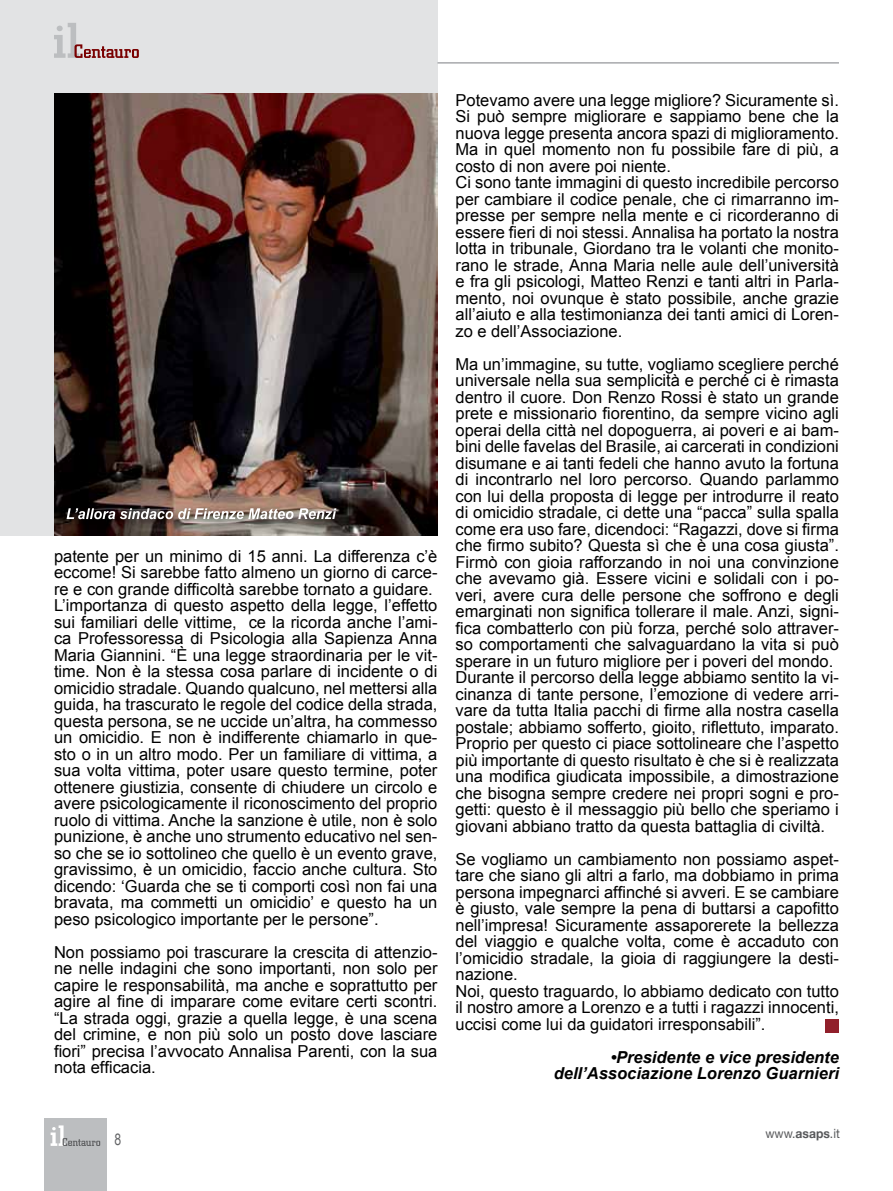
<style>
.page{position:relative;width:893px;height:1191px;background:#fff}
.page>*{position:absolute;margin:0;border:0;box-sizing:border-box;transform-origin:0 0}
.t1{font:16.5px/16.5px "Arial";color:#000}
.t2{font:italic 700 16.5px/16.5px "Arial";color:#000;text-align:right}
.t3{font:15.75px "Arial Narrow";color:#636466;scale:.95 1}
.t4{font:12.75px "Helvetica Neue";color:#58595b;scale:.95 1}
.s1{font-weight:700}
</style>
<div class="page">
<div style="left:0;top:0;width:437px;height:535px;background:#e2e3e4"></div>
<svg style="left:54px;top:23px;width:85px;height:35px"></svg>
<div style="left:45px;top:1118px;width:62px;height:73px;background:#bcbec0"></div>
<svg style="left:51px;top:1125px;width:49px;height:21px"></svg>
<hr style="left:437px;top:62px;width:402px;height:2px;background:#a7a9ac">
<img style="left:55px;top:94px;width:382px;height:441px">
<div style="left:825px;top:1019px;width:13px;height:14px;background:#91202b"></div>
<div style="left:62px;top:503px;width:285px;height:27px;background:#000;opacity:.75"></div>
<svg style="left:67px;top:508px;width:269px;height:11px;background:#9b918d"></svg>
<p class="t1" style="left:54px;top:548px;width:385px">patente per un minimo di 15 anni. La differenza c’è eccome! Si sarebbe fatto almeno un giorno di carce&shy;re e con grande difficoltà sarebbe tornato a guidare.<br>L’importanza di questo aspetto della legge, l’effetto sui familiari delle vittime, ce la ricorda anche l’ami&shy;ca Professoressa di Psicologia alla Sapienza Anna Maria Giannini. “È una legge straordinaria per le vit&shy;time. Non è la stessa cosa parlare di incidente o di omicidio stradale. Quando qualcuno, nel mettersi alla guida, ha trascurato le regole del codice della strada, questa persona, se ne uccide un’altra, ha commesso un omicidio. E non è indifferente chiamarlo in que&shy;sto o in un altro modo. Per un familiare di vittima, a sua volta vittima, poter usare questo termine, poter ottenere giustizia, consente di chiudere un circolo e avere psicologicamente il riconoscimento del proprio ruolo di vittima. Anche la sanzione è utile, non è solo punizione, è anche uno strumento educativo nel sen&shy;so che se io sottolineo che quello è un evento grave, gravissimo, è un omicidio, faccio anche cultura. Sto dicendo: ‘Guarda che se ti comporti così non fai una bravata, ma commetti un omicidio’ e questo ha un peso psicologico importante per le persone”.</p>
<p class="t1" style="left:54px;top:944px;width:385px;text-align:justify">Non possiamo poi trascurare la crescita di attenzio&shy;ne nelle indagini che sono importanti, non solo per capire le responsabilità, ma anche e soprattutto per agire al fine di imparare come evitare certi scontri. “La strada oggi, grazie a quella legge, è una scena del crimine, e non più solo un posto dove lasciare fiori” precisa l’avvocato Annalisa Parenti, con la sua nota efficacia.</p>
<p class="t1" style="left:455px;top:92px;width:385px">Potevamo avere una legge migliore? Sicuramente sì.<br>Si può sempre migliorare e sappiamo bene che la nuova legge presenta ancora spazi di miglioramento.<br>Ma in quel momento non fu possibile fare di più, a costo di non avere poi niente.<br>Ci sono tante immagini di questo incredibile percorso per cambiare il codice penale, che ci rimarranno im&shy;presse per sempre nella mente e ci ricorderanno di essere fieri di noi stessi. Annalisa ha portato la nostra lotta in tribunale, Giordano tra le volanti che monito&shy;rano le strade, Anna Maria nelle aule dell’università e fra gli psicologi, Matteo Renzi e tanti altri in Parla&shy;mento, noi ovunque è stato possibile, anche grazie all’aiuto e alla testimonianza dei tanti amici di Loren&shy;zo e dell’Associazione.</p>
<p class="t1" style="left:455px;top:356px;width:385px">Ma un’immagine, su tutte, vogliamo scegliere perché universale nella sua semplicità e perché ci è rimasta dentro il cuore. Don Renzo Rossi è stato un grande prete e missionario fiorentino, da sempre vicino agli operai della città nel dopoguerra, ai poveri e ai bam&shy;bini delle favelas del Brasile, ai carcerati in condizioni disumane e ai tanti fedeli che hanno avuto la fortuna di incontrarlo nel loro percorso. Quando parlammo con lui della proposta di legge per introdurre il reato di omicidio stradale, ci dette una “pacca” sulla spalla come era uso fare, dicendoci: “Ragazzi, dove si firma che firmo subito? Questa sì che è una cosa giusta”.<br>Firmò con gioia rafforzando in noi una convinzione che avevamo già. Essere vicini e solidali con i po&shy;veri, avere cura delle persone che soffrono e degli emarginati non significa tollerare il male. Anzi, signi&shy;fica combatterlo con più forza, perché solo attraver&shy;so comportamenti che salvaguardano la vita si può sperare in un futuro migliore per i poveri del mondo.<br>Durante il percorso della legge abbiamo sentito la vi&shy;cinanza di tante persone, l’emozione di vedere arri&shy;vare da tutta Italia pacchi di firme alla nostra casella postale; abbiamo sofferto, gioito, riflettuto, imparato.<br>Proprio per questo ci piace sottolineare che l’aspetto più importante di questo risultato è che si è realizzata una modifica giudicata impossibile, a dimostrazione che bisogna sempre credere nei propri sogni e pro&shy;getti: questo è il messaggio più bello che speriamo i giovani abbiano tratto da questa battaglia di civiltà.</p>
<p class="t1" style="left:455px;top:851px;width:385px">Se vogliamo un cambiamento non possiamo aspet&shy;tare che siano gli altri a farlo, ma dobbiamo in prima persona impegnarci affinché si avveri. E se cambiare è giusto, vale sempre la pena di buttarsi a capofitto nell’impresa! Sicuramente assaporerete la bellezza del viaggio e qualche volta, come è accaduto con l’omicidio stradale, la gioia di raggiungere la desti&shy;nazione.<br>Noi, questo traguardo, lo abbiamo dedicato con tutto il nostro amore a Lorenzo e a tutti i ragazzi innocenti, uccisi come lui da guidatori irresponsabili”.</p>
<p class="t2" style="left:554px;top:1049px;width:287px">•Presidente e vice presidente dell’Associazione Lorenzo Guarnieri</p>
<p class="t3" style="left:115px;top:1127px;width:9px">8</p>
<p class="t4" style="left:765px;top:1126px;width:80px">www.<span class="s1">asaps</span>.it</p>
</div>
